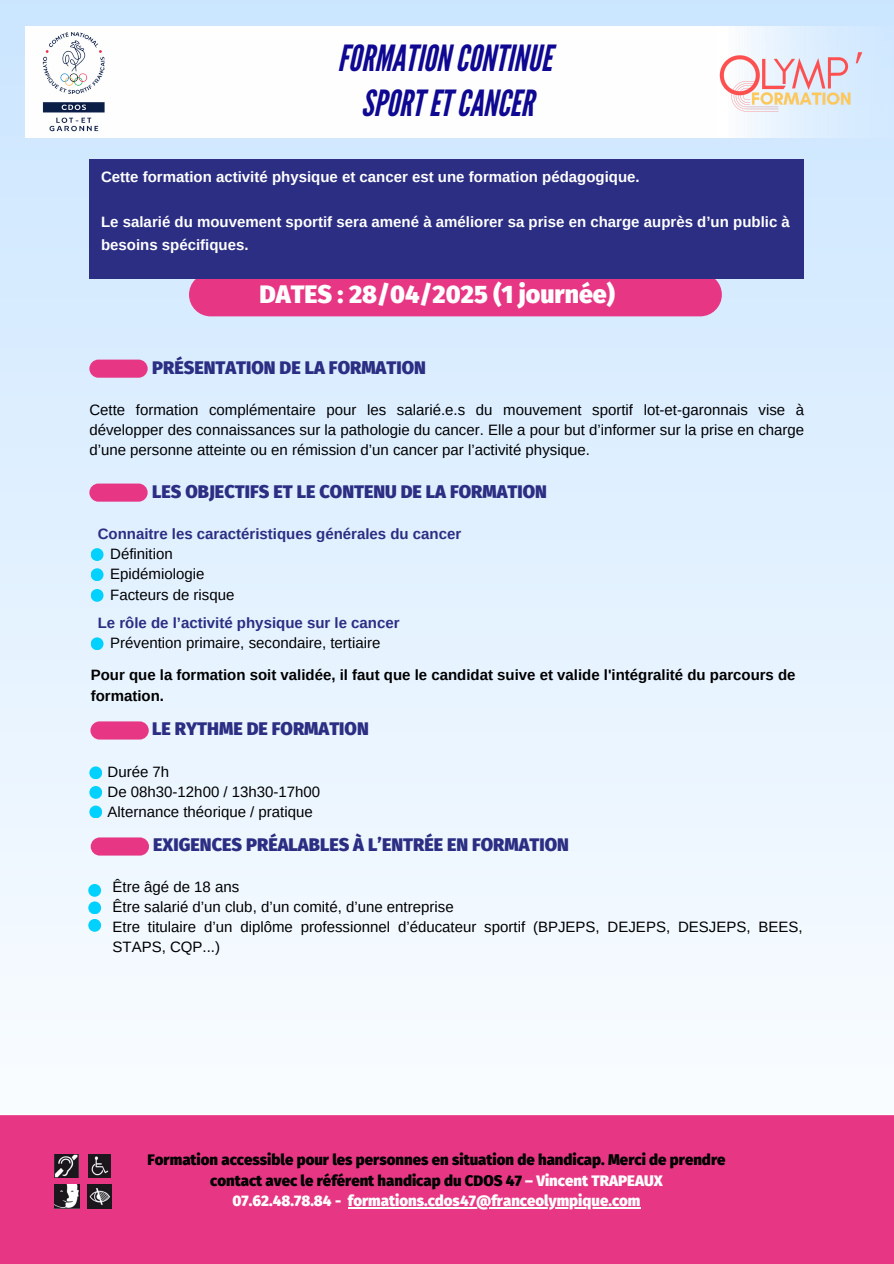
<style>
.page{position:relative;width:894px;height:1264px;background:#fff}
.page>*{position:absolute;margin:0;border:0;box-sizing:border-box;transform-origin:0 0}
.t1{font:italic 36px/45px "League Gothic";color:#0e0892;text-align:center}
.t2{font:900 24.9px "Fira Sans";color:#fff}
.t3{font:900 18px "Fira Sans";color:#2b2e82}
.t4{font:15px/20.2px "Arimo";color:#000;text-align:justify}
.t5{font:900 15px/20.2px "Fira Sans";color:#000;text-align:center}
.t6{font:700 15px/22.5px "Arimo";color:#fff}
.t7{font:700 15px/20.9px "Arimo";color:#000}
.t8{font:700 15px "Arimo";color:#2b2e82}
.s1{color:#fefefe}
</style>
<div class="page">
<div style="left:0;top:0;width:893px;height:1229px;background:linear-gradient(to bottom,#cae5ff,#fff)"></div>
<div style="left:26px;top:26px;width:695px;height:112px;background:#fefefe"></div>
<img style="left:42px;top:32px;width:63px;height:100px">
<img style="left:721px;top:26px;width:172px;height:112px">
<img style="left:719px;top:50px;width:143px;height:63px">
<div style="left:189px;top:273px;width:532px;height:43px;background:#e73784;border-radius:22px"></div>
<div style="left:89px;top:159px;width:714px;height:119px;background:#2b2e82"></div>
<div style="left:89px;top:359px;width:59px;height:19px;background:#e73784;border-radius:9px"></div>
<div style="left:89px;top:483px;width:59px;height:18px;background:#e73784;border-radius:9px"></div>
<div style="left:90px;top:721px;width:59px;height:18px;background:#e73784;border-radius:9px"></div>
<div style="left:89px;top:766px;width:13px;height:13px;background:#00d1fe;border-radius:50%"></div>
<div style="left:89px;top:786px;width:13px;height:12px;background:#00d1fe;border-radius:50%"></div>
<div style="left:89px;top:805px;width:13px;height:13px;background:#00d1fe;border-radius:50%"></div>
<div style="left:0;top:1115px;width:893px;height:148px;background:#e73784"></div>
<img style="left:55px;top:1154px;width:23px;height:23px">
<img style="left:88px;top:1154px;width:22px;height:23px">
<img style="left:54px;top:1184px;width:25px;height:24px">
<img style="left:88px;top:1184px;width:23px;height:24px">
<hr style="left:348px;top:1206px;width:292px;height:2px;background:#fefefe">
<div style="left:91px;top:548px;width:12px;height:13px;background:#00d1fe;border-radius:50%"></div>
<div style="left:91px;top:568px;width:12px;height:13px;background:#00d1fe;border-radius:50%"></div>
<div style="left:91px;top:589px;width:12px;height:13px;background:#00d1fe;border-radius:50%"></div>
<div style="left:91px;top:637px;width:12px;height:13px;background:#00d1fe;border-radius:50%"></div>
<div style="left:91px;top:837px;width:58px;height:18px;background:#e73784;border-radius:9px"></div>
<div style="left:88px;top:901px;width:13px;height:13px;background:#00d1fe;border-radius:50%"></div>
<div style="left:88px;top:918px;width:13px;height:13px;background:#00d1fe;border-radius:50%"></div>
<div style="left:88px;top:884px;width:13px;height:12px;background:#00d1fe;border-radius:50%"></div>
<p class="t1" style="left:337px;top:36px;width:216px">FORMATIONCONTINUE<br>SPORTETCANCER</p>
<p class="t6" style="left:101px;top:166px;width:540px">Cette formation activité physique et cancer est une formation pédagogique.</p>
<p class="t6" style="left:101px;top:211px;width:690px">Le salarié du mouvement sportif sera amené à améliorer sa prise en charge auprès d’un public à besoins spécifiques.</p>
<h1 class="t2" style="left:259px;top:279px;width:357px">DATES : 28/04/2025 (1 journée)</h1>
<h4 class="t3" style="left:152px;top:357px;width:275px">PRÉSENTATION DE LA FORMATION</h4>
<h4 class="t4" style="left:89px;top:399px;width:716px">Cette formation complémentaire pour les salarié.e.s du mouvement sportif lot-et-garonnais vise à développer des connaissances sur la pathologie du cancer. Elle a pour but d’informer sur la prise en charge d’une personne atteinte ou en rémission d’un cancer par l’activité physique.</h4>
<h2 class="t3" style="left:152px;top:481px;width:396px">LES OBJECTIFS ET LE CONTENU DE LA FORMATION</h2>
<p class="t8" style="left:98px;top:525px;width:365px">Connaitre les caractéristiques générales du cancer</p>
<p class="t4" style="left:110px;top:543px;width:64px">Définition</p>
<p class="t4" style="left:110px;top:564px;width:96px">Epidémiologie</p>
<h4 class="t4" style="left:110px;top:584px;width:126px">Facteurs de risque</h4>
<h3 class="t8" style="left:98px;top:614px;width:303px">Le rôle de l’activité physique sur le cancer</h3>
<p class="t4" style="left:110px;top:632px;width:272px">Prévention primaire, secondaire, tertiaire</p>
<p class="t7" style="left:91px;top:664px;width:706px">Pour que la formation soit validée, il faut que le candidat suive et valide l'intégralité du parcours de formation.</p>
<h3 class="t3" style="left:152px;top:718px;width:218px">LE RYTHME DE FORMATION</h3>
<p class="t4" style="left:107px;top:761px;width:63px">Durée 7h</p>
<h3 class="t4" style="left:107px;top:781px;width:214px">De 08h30-12h00 / 13h30-17h00</h3>
<p class="t4" style="left:107px;top:801px;width:207px">Alternance théorique / pratique</p>
<p class="t3" style="left:153px;top:834px;width:417px">EXIGENCES PRÉALABLES À L’ENTRÉE EN FORMATION</p>
<h3 class="t4" style="left:112px;top:876px;width:128px">Être âgé de 18 ans</h3>
<p class="t4" style="left:112px;top:896px;width:342px">Être salarié d’un club, d’un comité, d’une entreprise</p>
<p class="t4" style="left:112px;top:916px;width:691px">Etre titulaire d’un diplôme professionnel d’éducateur sportif (BPJEPS, DEJEPS, DESJEPS, BEES,<br>STAPS, CQP...)</p>
<p class="t5" style="left:147px;top:1150px;width:579px">Formation accessible pour les personnes en situation de handicap. Merci de prendre contact avec le référent handicap du CDOS 47 <span class="s1">– Vincent TRAPEAUX<br>07.62.48.78.84 - formations.cdos47@franceolympique.com</span></p>
</div>
